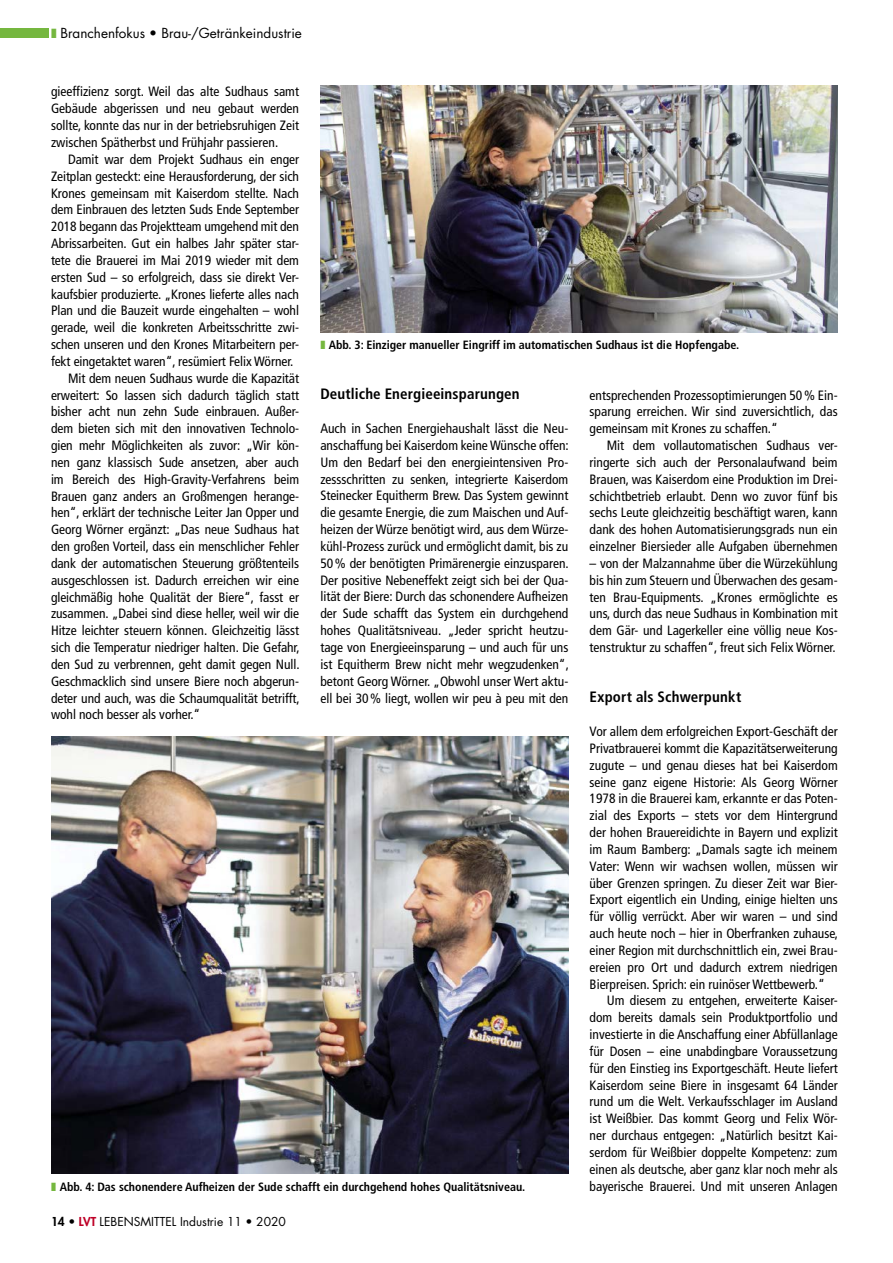
<style>
.page{position:relative;width:893px;height:1263px;background:#fff}
.page>*{position:absolute;margin:0;border:0;box-sizing:border-box;transform-origin:0 0}
.t1{font:700 condensed 15px "Frutiger LT Std";letter-spacing:.01em;color:#000}
.t2{font:condensed 13.5px/16.8px "Frutiger LT Std";letter-spacing:-.005em;color:#000;text-align:justify}
.t3{font:13.5px "Futura Std";color:#000}
.t4{font:700 condensed 12px "Frutiger LT Std";color:#000}
.t5{font:12px "Futura Std";color:#000}
.s1{color:#75b73f}
.s2{font-weight:800}
.s3{font-weight:800;color:#be0027}
</style>
<div class="page">
<img style="left:320px;top:85px;width:518px;height:247px">
<img style="left:51px;top:736px;width:517px;height:438px">
<div style="left:0;top:28px;width:48px;height:10px;background:#75b73f"></div>
<p class="t3" style="left:51px;top:24px;width:252px"><span class="s1">❚</span> Branchenfokus • Brau-/Getränkeindustrie</p>
<p class="t2" style="left:51px;top:83px;width:250px">gieeffizienz sorgt. Weil das alte Sudhaus samt Gebäude abgerissen und neu gebaut werden sollte, konnte das nur in der betriebsruhigen Zeit zwischen Spätherbst und Frühjahr passieren.</p>
<p class="t2" style="left:68px;top:151px;width:233px">Damit war dem Projekt Sudhaus ein enger</p>
<p class="t2" style="left:51px;top:168px;width:250px">Zeitplan gesteckt: eine Herausforderung, der sich</p>
<p class="t2" style="left:51px;top:185px;width:250px">Krones gemeinsam mit Kaiserdom stellte. Nach</p>
<p class="t2" style="left:51px;top:201px;width:250px">dem Einbrauen des letzten Suds Ende September</p>
<p class="t2" style="left:51px;top:218px;width:250px">2018 begann das Projektteam umgehend mit den</p>
<p class="t2" style="left:51px;top:235px;width:250px">Abrissarbeiten. Gut ein halbes Jahr später star-</p>
<p class="t2" style="left:51px;top:252px;width:250px">tete die Brauerei im Mai 2019 wieder mit dem</p>
<p class="t2" style="left:51px;top:269px;width:250px">ersten Sud – so erfolgreich, dass sie direkt Ver-</p>
<p class="t2" style="left:51px;top:286px;width:250px">kaufsbier produzierte. „Krones lieferte alles nach</p>
<p class="t2" style="left:51px;top:302px;width:250px">Plan und die Bauzeit wurde eingehalten – wohl</p>
<p class="t2" style="left:51px;top:319px;width:250px">gerade, weil die konkreten Arbeitsschritte zwi-</p>
<p class="t2" style="left:51px;top:336px;width:250px">schen unseren und den Krones Mitarbeitern per-</p>
<p class="t2" style="left:51px;top:353px;width:244px">fekt eingetaktet waren“, resümiert Felix Wörner.</p>
<p class="t2" style="left:68px;top:370px;width:233px">Mit dem neuen Sudhaus wurde die Kapazität</p>
<p class="t2" style="left:51px;top:387px;width:250px">erweitert: So lassen sich dadurch täglich statt</p>
<p class="t2" style="left:51px;top:403px;width:250px">bisher acht nun zehn Sude einbrauen. Außer-</p>
<p class="t2" style="left:51px;top:420px;width:250px">dem bieten sich mit den innovativen Technolo-</p>
<p class="t2" style="left:51px;top:437px;width:250px">gien mehr Möglichkeiten als zuvor: „Wir kön-</p>
<p class="t2" style="left:51px;top:454px;width:250px">nen ganz klassisch Sude ansetzen, aber auch</p>
<p class="t2" style="left:51px;top:471px;width:250px">im Bereich des High-Gravity-Verfahrens beim</p>
<p class="t2" style="left:51px;top:488px;width:250px">Brauen ganz anders an Großmengen herange-</p>
<p class="t2" style="left:51px;top:504px;width:250px">hen“, erklärt der technische Leiter Jan Opper und</p>
<p class="t2" style="left:51px;top:521px;width:250px">Georg Wörner ergänzt: „Das neue Sudhaus hat</p>
<p class="t2" style="left:51px;top:538px;width:250px">den großen Vorteil, dass ein menschlicher Fehler</p>
<p class="t2" style="left:51px;top:555px;width:250px">dank der automatischen Steuerung größtenteils</p>
<p class="t2" style="left:51px;top:572px;width:250px">ausgeschlossen ist. Dadurch erreichen wir eine</p>
<p class="t2" style="left:51px;top:589px;width:250px">gleichmäßig hohe Qualität der Biere“, fasst er</p>
<p class="t2" style="left:51px;top:605px;width:250px">zusammen. „Dabei sind diese heller, weil wir die</p>
<p class="t2" style="left:51px;top:622px;width:250px">Hitze leichter steuern können. Gleichzeitig lässt</p>
<p class="t2" style="left:51px;top:639px;width:250px">sich die Temperatur niedriger halten. Die Gefahr,</p>
<p class="t2" style="left:51px;top:656px;width:250px">den Sud zu verbrennen, geht damit gegen Null.</p>
<p class="t2" style="left:51px;top:673px;width:250px">Geschmacklich sind unsere Biere noch abgerun-</p>
<p class="t2" style="left:51px;top:690px;width:250px">deter und auch, was die Schaumqualität betrifft,</p>
<p class="t2" style="left:51px;top:706px;width:151px">wohl noch besser als vorher.“</p>
<p class="t4" style="left:320px;top:338px;width:420px"><span class="s1">❚</span> Abb. 3: Einziger manueller Eingriff im automatischen Sudhaus ist die Hopfengabe.</p>
<p class="t1" style="left:320px;top:385px;width:201px">Deutliche Energieeinsparungen</p>
<p class="t2" style="left:320px;top:420px;width:250px">Auch in Sachen Energiehaushalt lässt die Neu&shy;anschaffung bei Kaiserdom keine Wünsche offen:<br>Um den Bedarf bei den energieintensiven Pro&shy;zessschritten zu senken, integrierte Kaiserdom Steinecker Equitherm Brew. Das System gewinnt die gesamte Energie, die zum Maischen und Auf&shy;heizen der Würze benötigt wird, aus dem Würze&shy;kühl-Prozess zurück und ermöglicht damit, bis zu 50% der benötigten Primärenergie einzusparen.<br>Der positive Nebeneffekt zeigt sich bei der Qua&shy;lität der Biere: Durch das schonendere Aufheizen der Sude schafft das System ein durchgehend hohes Qualitätsniveau. „Jeder spricht heutzu&shy;tage von Energieeinsparung – und auch für uns ist Equitherm Brew nicht mehr wegzudenken“, betont Georg Wörner. „Obwohl unser Wert aktu&shy;ell bei 30% liegt, wollen wir peu à peu mit den</p>
<p class="t2" style="left:590px;top:387px;width:250px">entsprechenden Prozessoptimierungen 50% Ein&shy;sparung erreichen. Wir sind zuversichtlich, das gemeinsam mit Krones zu schaffen.“</p>
<p class="t2" style="left:590px;top:437px;width:250px;text-indent:17px">Mit dem vollautomatischen Sudhaus ver&shy;ringerte sich auch der Personalaufwand beim Brauen, was Kaiserdom eine Produktion im Drei&shy;schichtbetrieb erlaubt. Denn wo zuvor fünf bis sechs Leute gleichzeitig beschäftigt waren, kann dank des hohen Automatisierungsgrads nun ein einzelner Biersieder alle Aufgaben übernehmen</p>
<p class="t2" style="left:590px;top:555px;width:250px">– von der Malzannahme über die Würzekühlung bis hin zum Steuern und Überwachen des gesam&shy;ten Brau-Equipments. „Krones ermöglichte es uns, durch das neue Sudhaus in Kombination mit dem Gär- und Lagerkeller eine völlig neue Kos&shy;tenstruktur zu schaffen“, freut sich Felix Wörner.</p>
<p class="t1" style="left:590px;top:688px;width:153px">Export als Schwerpunkt</p>
<p class="t2" style="left:590px;top:723px;width:250px">Vor allem dem erfolgreichen Export-Geschäft der</p>
<p class="t2" style="left:590px;top:740px;width:250px">Privatbrauerei kommt die Kapazitätserweiterung</p>
<p class="t2" style="left:590px;top:757px;width:250px">zugute – und genau dieses hat bei Kaiserdom</p>
<p class="t2" style="left:590px;top:774px;width:250px">seine ganz eigene Historie: Als Georg Wörner</p>
<p class="t2" style="left:590px;top:790px;width:249px">1978 in die Brauerei kam, erkannte er das Poten-</p>
<p class="t2" style="left:590px;top:807px;width:250px">zial des Exports – stets vor dem Hintergrund</p>
<p class="t2" style="left:590px;top:824px;width:250px">der hohen Brauereidichte in Bayern und explizit</p>
<p class="t2" style="left:590px;top:841px;width:250px">im Raum Bamberg: „Damals sagte ich meinem</p>
<p class="t2" style="left:590px;top:858px;width:250px">Vater: Wenn wir wachsen wollen, müssen wir</p>
<p class="t2" style="left:590px;top:875px;width:250px">über Grenzen springen. Zu dieser Zeit war Bier-</p>
<p class="t2" style="left:590px;top:891px;width:250px">Export eigentlich ein Unding, einige hielten uns</p>
<p class="t2" style="left:590px;top:908px;width:250px">für völlig verrückt. Aber wir waren – und sind</p>
<p class="t2" style="left:590px;top:925px;width:250px">auch heute noch – hier in Oberfranken zuhause,</p>
<p class="t2" style="left:590px;top:942px;width:250px">einer Region mit durchschnittlich ein, zwei Brau-</p>
<p class="t2" style="left:590px;top:959px;width:250px">ereien pro Ort und dadurch extrem niedrigen</p>
<p class="t2" style="left:590px;top:976px;width:237px">Bierpreisen. Sprich: ein ruinöser Wettbewerb.“</p>
<p class="t2" style="left:607px;top:992px;width:233px">Um diesem zu entgehen, erweiterte Kaiser-</p>
<p class="t2" style="left:590px;top:1009px;width:250px">dom bereits damals sein Produktportfolio und</p>
<p class="t2" style="left:590px;top:1026px;width:250px">investierte in die Anschaffung einer Abfüllanlage</p>
<p class="t2" style="left:590px;top:1043px;width:250px">für Dosen – eine unabdingbare Voraussetzung</p>
<p class="t2" style="left:590px;top:1060px;width:250px">für den Einstieg ins Exportgeschäft. Heute liefert</p>
<p class="t2" style="left:590px;top:1077px;width:250px">Kaiserdom seine Biere in insgesamt 64 Länder</p>
<p class="t2" style="left:590px;top:1093px;width:250px">rund um die Welt. Verkaufsschlager im Ausland</p>
<p class="t2" style="left:590px;top:1110px;width:250px">ist Weißbier. Das kommt Georg und Felix Wör-</p>
<p class="t2" style="left:590px;top:1127px;width:250px">ner durchaus entgegen: „Natürlich besitzt Kai-</p>
<p class="t2" style="left:590px;top:1144px;width:250px">serdom für Weißbier doppelte Kompetenz: zum</p>
<p class="t2" style="left:590px;top:1161px;width:250px">einen als deutsche, aber ganz klar noch mehr als</p>
<p class="t2" style="left:590px;top:1178px;width:250px">bayerische Brauerei. Und mit unseren Anlagen</p>
<p class="t4" style="left:51px;top:1179px;width:476px"><span class="s1">❚</span> Abb. 4: Das schonendere Aufheizen der Sude schafft ein durchgehend hohes Qualitätsniveau.</p>
<p class="t5" style="left:51px;top:1214px;width:236px"><span class="s2">14 •</span> <span class="s3">LVT</span> LEBENSMITTEL Industrie 11 • 2020</p>
</div>
